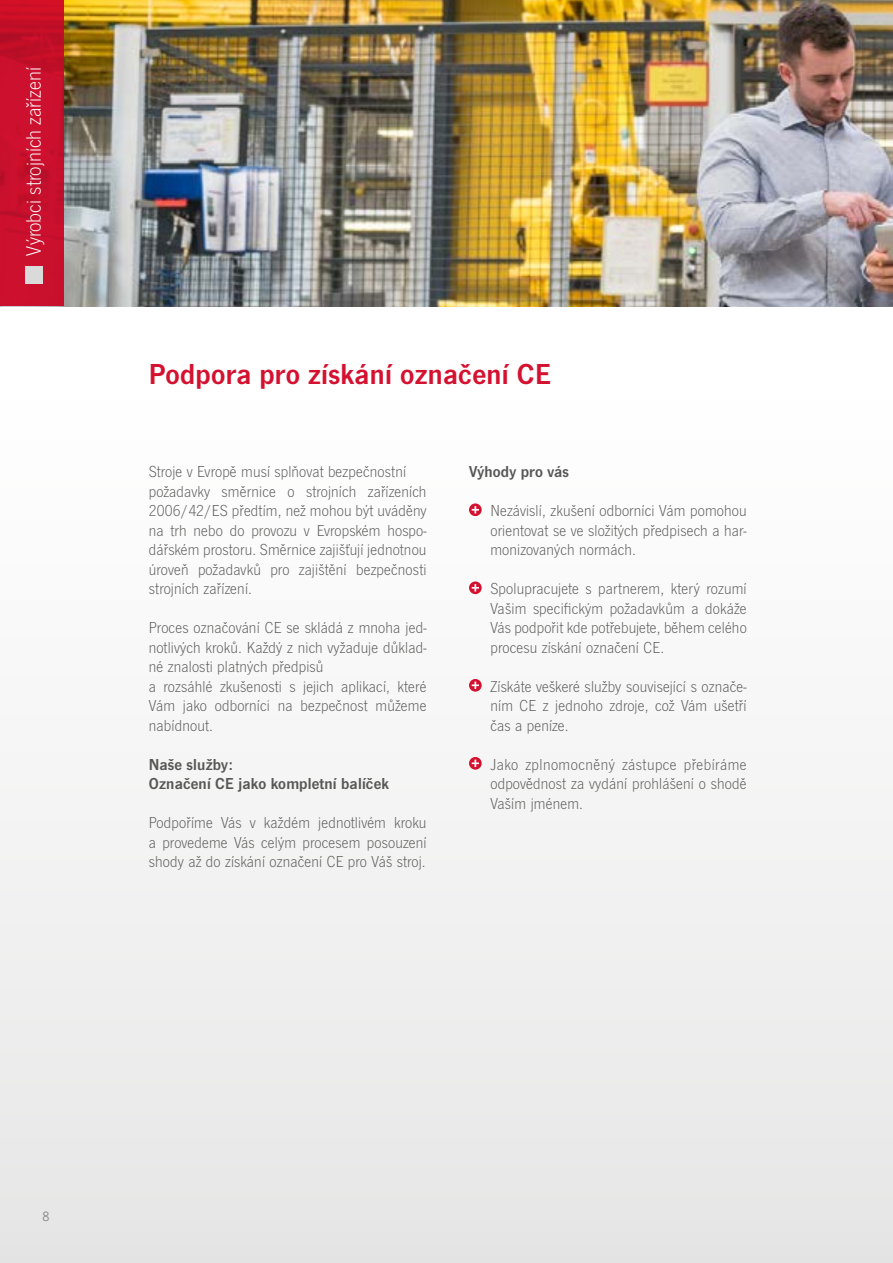
<style>
.page{position:relative;width:893px;height:1263px;background:#fff}
.page>*{position:absolute;margin:0;border:0;box-sizing:border-box;transform-origin:0 0}
.t1{font:30px "News Got Dem";letter-spacing:.01em;color:#d51130}
.t2{font:300 21.75px "News Got";color:#fff}
.t3{font:300 16.5px/19.5px "News Got";letter-spacing:.01em;color:#575756;text-align:justify}
.t4{font:16.5px/19.5px "News Got Dem";letter-spacing:.01em;color:#575756}
.t5{font:12px "News Gothic Std";color:#878787}
</style>
<div class="page">
<div style="left:0;top:397px;width:893px;height:866px;background:#f3f3f3"></div>
<img style="left:64px;top:0;width:829px;height:306px">
<svg style="left:469px;top:503px;width:13px;height:13px"></svg>
<svg style="left:472px;top:506px;width:7px;height:7px"></svg>
<svg style="left:469px;top:581px;width:13px;height:13px"></svg>
<svg style="left:472px;top:584px;width:7px;height:7px"></svg>
<svg style="left:469px;top:679px;width:13px;height:13px"></svg>
<svg style="left:472px;top:682px;width:7px;height:7px"></svg>
<svg style="left:469px;top:757px;width:13px;height:13px"></svg>
<svg style="left:472px;top:760px;width:7px;height:7px"></svg>
<svg style="left:0;top:0;width:64px;height:306px;fill:#cb102d"></svg>
<div style="left:25px;top:266px;width:18px;height:18px;background:#dadada"></div>
<h2 class="t2" style="left:22px;top:255px;width:190px;rotate:-90deg">Výrobci strojních zařízení</h2>
<h1 class="t1" style="left:149px;top:356px;width:404px">Podpora pro získání označení CE</h1>
<p class="t3" style="left:149px;top:462px;width:279px;text-align:left">Stroje v Evropě musí splňovat bezpečnostní požadavky směrnice o strojních zařízeních 2006/42/ES předtím, než mohou být uváděny na trh nebo do provozu v Evropském hospo&shy;dářském prostoru. Směrnice zajišťují jednotnou úroveň požadavků pro zajištění bezpečnosti strojních zařízení.</p>
<p class="t3" style="left:149px;top:618px;width:279px;text-align:left">Proces označování CE se skládá z mnoha jed&shy;notlivých kroků. Každý z nich vyžaduje důklad&shy;né znalosti platných předpisů<br>a rozsáhlé zkušenosti s jejich aplikací, které Vám jako odborníci na bezpečnost můžeme nabídnout.</p>
<p class="t4" style="left:149px;top:754px;width:242px">Naše služby:<br>Označení CE jako kompletní balíček</p>
<p class="t3" style="left:149px;top:813px;width:279px">Podpoříme Vás v každém jednotlivém kroku a provedeme Vás celým procesem posouzení shody až do získání označení CE pro Váš stroj.</p>
<p class="t4" style="left:469px;top:462px;width:101px">Výhody pro vás</p>
<p class="t3" style="left:490px;top:501px;width:258px">Nezávislí, zkušení odborníci Vám pomohou orientovat se ve složitých předpisech a har&shy;monizovaných normách.</p>
<p class="t3" style="left:490px;top:579px;width:258px">Spolupracujete s partnerem, který rozumí Vašim specifickým požadavkům a dokáže Vás podpořit kde potřebujete, během celého procesu získání označení CE.</p>
<p class="t3" style="left:490px;top:677px;width:258px">Získáte veškeré služby související s označe&shy;ním CE z jednoho zdroje, což Vám ušetří čas a peníze.</p>
<p class="t3" style="left:490px;top:755px;width:258px">Jako zplnomocněný zástupce přebíráme odpovědnost za vydání prohlášení o shodě Vaším jménem.</p>
<p class="t5" style="left:43px;top:1209px;width:8px">8</p>
</div>
